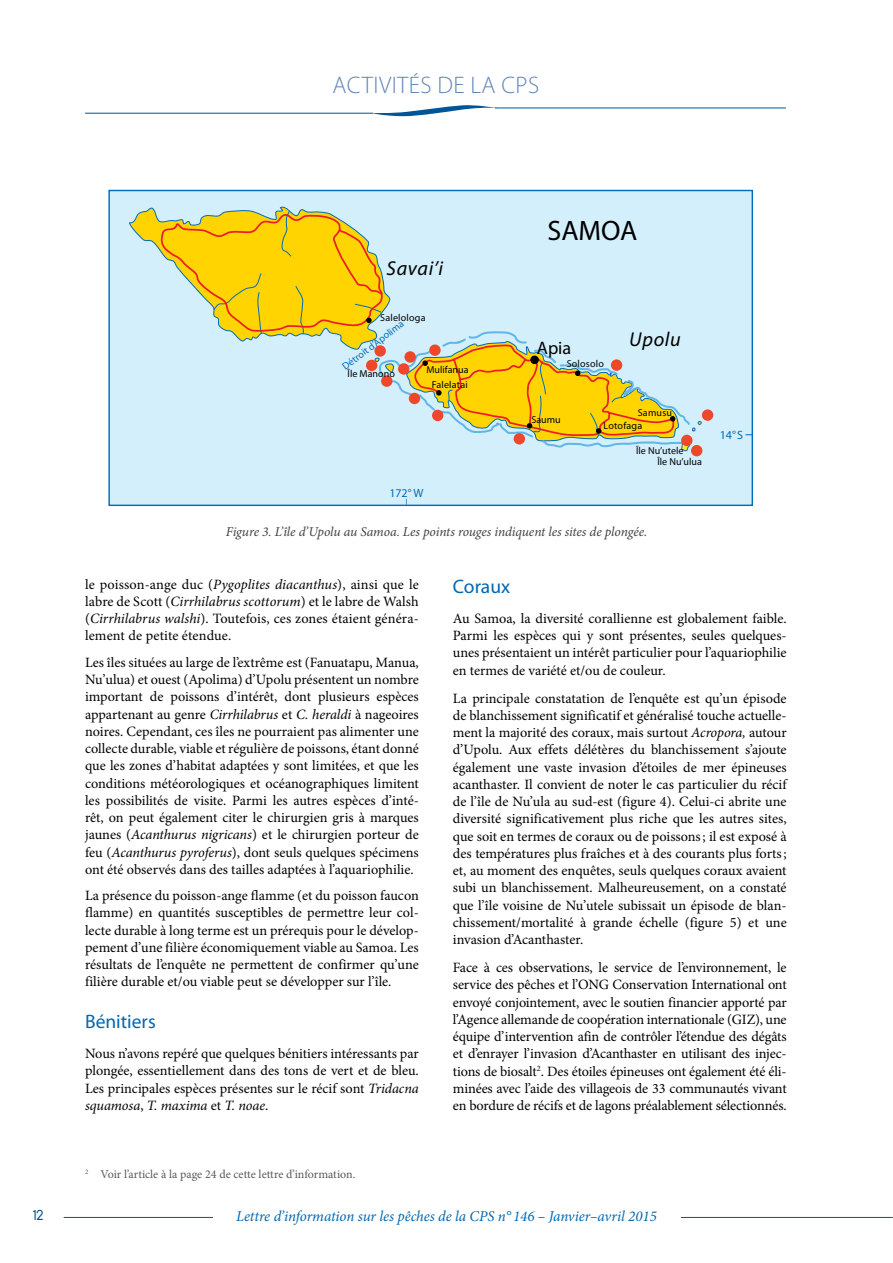
<style>
.page{position:relative;width:893px;height:1263px;background:#fff}
.page>*{position:absolute;margin:0;border:0;box-sizing:border-box;transform-origin:0 0}
.t1{font:28.2px "Myriad Pro";color:#000}
.t2{font:300 24px "Myriad Pro";letter-spacing:.02em;color:#5e84b8}
.t3{font:italic 20.1px "Myriad Pro";letter-spacing:.035em;color:#000}
.t4{font:19.5px "Myriad Pro";color:#0067b1}
.t5{font:18.15px "Myriad Pro";color:#000}
.t6{font:italic 15px "Minion Pro";letter-spacing:-.005em;color:#0067b1}
.t7{font:15px "Duepuntozero";color:#005596}
.t8{font:14.25px/17.2px "Minion Pro";color:#000;text-align:justify}
.t9{font:italic 13.5px "Minion Pro";letter-spacing:-.01em;color:#414042}
.t10{font:12.15px "Myriad Pro";color:#006bb6}
.t11{font:12px "Minion Pro";color:#58595b}
.t12{font:12px "Myriad Pro";color:#006bb6;scale:.52 1}
.t13{font:11.85px "Myriad Pro";color:#006bb6}
.t14{font:10.05px "Myriad Pro";letter-spacing:.01em;color:#000}
.t15{font:10.05px "Myriad Pro";color:#006bb6}
.s1{font-style:italic}
</style>
<div class="page">
<hr style="left:85px;top:113px;width:288px;height:1px;background:#005596">
<hr style="left:495px;top:108px;width:291px;height:1px;background:#005596">
<svg style="left:372px;top:105px;width:126px;height:11px"></svg>
<hr style="left:64px;top:1217px;width:828px;height:1px;background:#005596">
<div style="left:213px;top:1210px;width:467px;height:30px;background:#fff"></div>
<div style="left:109px;top:190px;width:643px;height:315px;background:#d4effc"></div>
<div style="left:691px;top:445px;width:11px;height:11px;background:#ef472b;border-radius:50%"></div>
<div style="left:702px;top:409px;width:11px;height:12px;background:#ef472b;border-radius:50%"></div>
<svg style="left:129px;top:206px;width:573px;height:246px"></svg>
<h2 class="t2" style="left:332px;top:71px;width:208px">ACTIVITÉS DE LA CPS</h2>
<p class="t7" style="left:33px;top:1207px;width:12px">12</p>
<h3 class="t3" style="left:386px;top:256px;width:58px">Savai’i</h3>
<p class="t14" style="left:380px;top:312px;width:47px">Salelologa</p>
<p class="t15" style="left:340px;top:362px;width:75px;rotate:-37deg">Détroit d’Apolima</p>
<p class="t14" style="left:426px;top:363px;width:44px">Mulifanua</p>
<p class="t14" style="left:348px;top:367px;width:49px">Île Manono</p>
<p class="t14" style="left:432px;top:378px;width:38px">Falelatai</p>
<p class="t13" style="left:389px;top:485px;width:36px">172° W</p>
<p class="t12" style="left:398px;top:505px;width:14px;rotate:-90deg">—</p>
<h1 class="t1" style="left:547px;top:213px;width:91px">SAMOA</h1>
<p class="t5" style="left:537px;top:337px;width:36px">Apia</p>
<p class="t14" style="left:567px;top:358px;width:39px">Solosolo</p>
<h3 class="t3" style="left:629px;top:327px;width:53px">Upolu</h3>
<p class="t14" style="left:531px;top:413px;width:31px">Saumu</p>
<p class="t14" style="left:638px;top:407px;width:36px">Samusu</p>
<p class="t14" style="left:604px;top:420px;width:40px">Lotofaga</p>
<p class="t14" style="left:636px;top:445px;width:49px">Île Nu’utele</p>
<p class="t14" style="left:657px;top:456px;width:46px">Île Nu’ulua</p>
<p class="t9" style="left:226px;top:522px;width:423px">Figure 3. L’île d’Upolu au Samoa. Les points rouges indiquent les sites de plongée.</p>
<p class="t10" style="left:720px;top:427px;width:25px">14° S</p>
<p class="t8" style="left:85px;top:576px;width:335px">le poisson-ange duc (<span class="s1">Pygoplites diacanthus</span>), ainsi que le labre de Scott (<span class="s1">Cirrhilabrus scottorum</span>) et le labre de Walsh (<span class="s1">Cirrhilabrus walshi</span>). Toutefois, ces zones étaient généra&shy;lement de petite étendue.</p>
<p class="t8" style="left:85px;top:654px;width:335px">Les îles situées au large de l’extrême est (Fanuatapu, Manua, Nu’ulua) et ouest (Apolima) d’Upolu présentent un nombre important de poissons d’intérêt, dont plusieurs espèces appartenant au genre <span class="s1">Cirrhilabrus</span> et <span class="s1">C. heraldi</span> à nageoires noires. Cependant, ces îles ne pourraient pas alimenter une collecte durable, viable et régulière de poissons, étant donné que les zones d’habitat adaptées y sont limitées, et que les conditions météorologiques et océanographiques limitent les possibilités de visite. Parmi les autres espèces d’inté&shy;rêt, on peut également citer le chirurgien gris à marques jaunes (<span class="s1">Acanthurus nigricans</span>) et le chirurgien porteur de feu (<span class="s1">Acanthurus pyroferus</span>), dont seuls quelques spécimens ont été observés dans des tailles adaptées à l’aquariophilie.</p>
<p class="t8" style="left:85px;top:887px;width:335px">La présence du poisson-ange flamme (et du poisson faucon flamme) en quantités susceptibles de permettre leur col&shy;lecte durable à long terme est un prérequis pour le dévelop&shy;pement d’une filière économiquement viable au Samoa. Les résultats de l’enquête ne permettent de confirmer qu’une filière durable et/ou viable peut se développer sur l’île.</p>
<h3 class="t4" style="left:85px;top:1009px;width:72px">Bénitiers</h3>
<p class="t8" style="left:85px;top:1045px;width:335px">Nous n’avons repéré que quelques bénitiers intéressants par plongée, essentiellement dans des tons de vert et de bleu.<br>Les principales espèces présentes sur le récif sont <span class="s1">Tridacna squamosa</span>, <span class="s1">T. maxima</span> et <span class="s1">T. noae</span>.</p>
<p class="t11" style="left:85px;top:1166px;width:272px"><sup>2</sup> Voir l’article à la page 24 de cette lettre d’information.</p>
<h3 class="t4" style="left:453px;top:574px;width:59px">Coraux</h3>
<p class="t8" style="left:453px;top:610px;width:335px">Au Samoa, la diversité corallienne est globalement faible.<br>Parmi les espèces qui y sont présentes, seules quelques&shy;unes présentaient un intérêt particulier pour l’aquariophilie en termes de variété et/ou de couleur.</p>
<p class="t8" style="left:453px;top:689px;width:335px">La principale constatation de l’enquête est qu’un épisode de blanchissement significatif et généralisé touche actuelle&shy;ment la majorité des coraux, mais surtout <span class="s1">Acropora,</span> autour d’Upolu. Aux effets délétères du blanchissement s’ajoute également une vaste invasion d’étoiles de mer épineuses acanthaster. Il convient de noter le cas particulier du récif de l’île de Nu’ula au sud-est (figure 4). Celui-ci abrite une diversité significativement plus riche que les autres sites, que soit en termes de coraux ou de poissons; il est exposé à des températures plus fraîches et à des courants plus forts; et, au moment des enquêtes, seuls quelques coraux avaient subi un blanchissement. Malheureusement, on a constaté que l’île voisine de Nu’utele subissait un épisode de blan&shy;chissement/mortalité à grande échelle (figure 5) et une invasion d’Acanthaster.</p>
<p class="t8" style="left:453px;top:959px;width:335px">Face à ces observations, le service de l’environnement, le service des pêches et l’ONG Conservation International ont envoyé conjointement, avec le soutien financier apporté par l’Agence allemande de coopération internationale (GIZ), une équipe d’intervention afin de contrôler l’étendue des dégâts et d’enrayer l’invasion d’Acanthaster en utilisant des injec&shy;tions de biosalt<sup>2</sup>. Des étoiles épineuses ont également été éli&shy;minées avec l’aide des villageois de 33 communautés vivant en bordure de récifs et de lagons préalablement sélectionnés.</p>
<p class="t6" style="left:236px;top:1206px;width:422px">Lettre d’information sur les pêches de la CPS n° 146 – Janvier–avril 2015</p>
</div>
